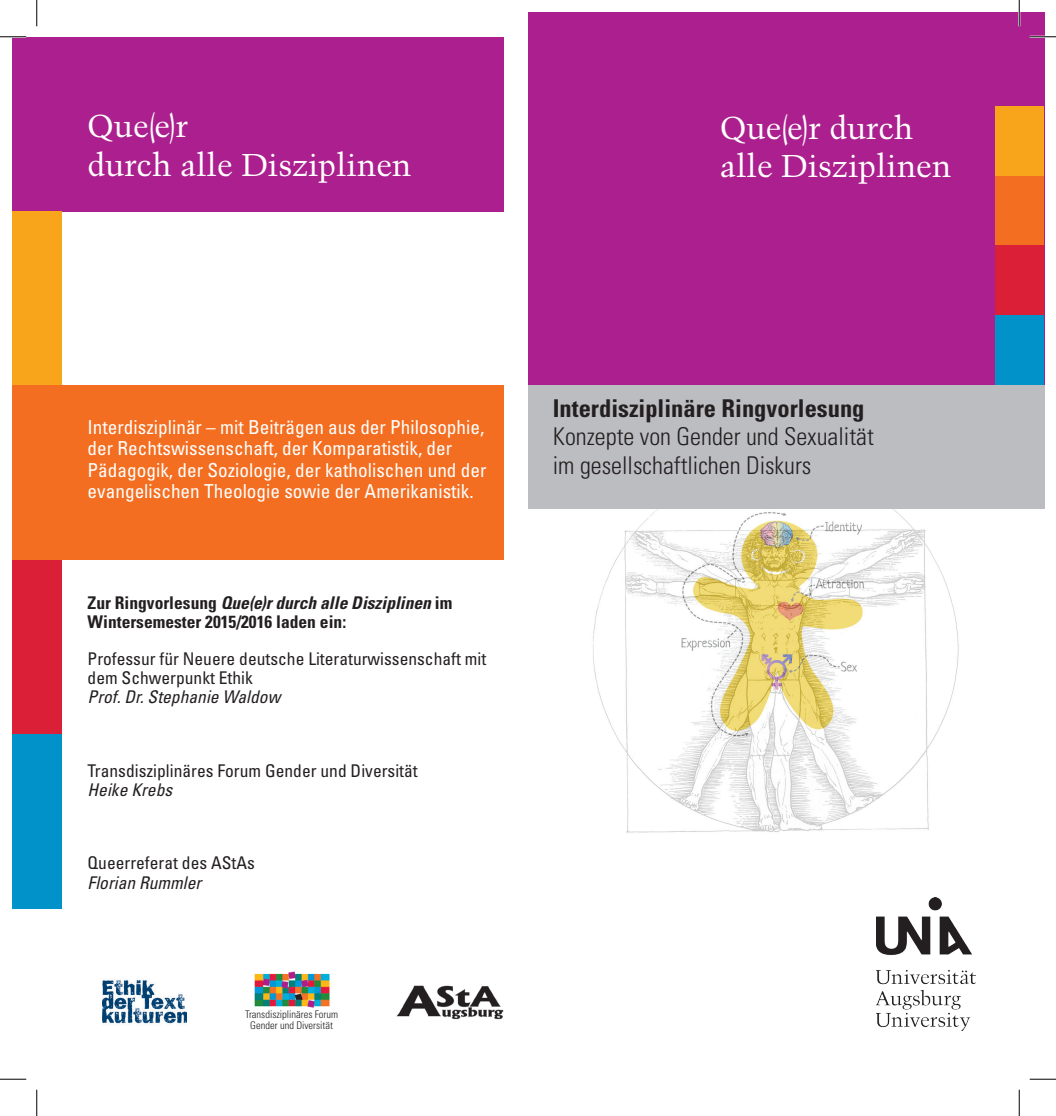
<style>
.page{position:relative;width:1056px;height:1116px;background:#fff}
.page>*{position:absolute;margin:0;border:0;box-sizing:border-box;transform-origin:0 0}
.t1{font:31.5px/38.5px "Trump Mediaeval LT Std";color:#fff}
.t2{font:300 condensed 24.5px/29.4px "Univers LT Std";color:#231f20}
.t3{font:700 condensed 24.5px "Univers LT Std";color:#231f20}
.t4{font:condensed 19.25px/21.2px "Univers LT Std";color:#fff}
.t5{font:condensed 17.5px/19.2px "Univers LT Std";color:#231f20}
.t6{font:700 condensed 17.5px/19.2px "Univers LT Std";color:#231f20}
.t7{font:italic condensed 17.5px "Univers LT Std";color:#231f20}
.t8{font:300 condensed 10.5px/11.5px "Univers LT Std";color:#231f20;text-align:center}
.s1{font-style:italic}
</style>
<div class="page">
<img style="left:559px;top:508px;width:416px;height:325px">
<div style="left:528px;top:384px;width:516px;height:124px;background:#bcbdc0"></div>
<div style="left:528px;top:12px;width:516px;height:372px;background:#ab208e"></div>
<img style="left:876px;top:897px;width:99px;height:132px">
<div style="left:12px;top:37px;width:491px;height:174px;background:#ab208e"></div>
<div style="left:12px;top:211px;width:50px;height:174px;background:#f9a51b"></div>
<div style="left:12px;top:385px;width:491px;height:175px;background:#f36e21"></div>
<div style="left:12px;top:560px;width:50px;height:174px;background:#da1f37"></div>
<div style="left:12px;top:734px;width:50px;height:175px;background:#0092c8"></div>
<div style="left:995px;top:106px;width:49px;height:70px;background:#f9a51b"></div>
<div style="left:995px;top:176px;width:49px;height:69px;background:#f36e21"></div>
<div style="left:995px;top:245px;width:49px;height:70px;background:#da1f37"></div>
<div style="left:995px;top:315px;width:49px;height:69px;background:#0092c8"></div>
<img style="left:103px;top:980px;width:84px;height:44px">
<img style="left:396px;top:985px;width:107px;height:35px">
<img style="left:254px;top:971px;width:75px;height:37px">
<hr style="left:0;top:36px;width:26px;height:2px;background:#fff">
<hr style="left:1029px;top:36px;width:26px;height:2px;background:#fff">
<hr style="left:1018px;top:0;width:2px;height:26px;background:#fff">
<svg style="left:0;top:36px;width:26px;height:1px"></svg>
<svg style="left:1029px;top:36px;width:26px;height:1px"></svg>
<svg style="left:0;top:1078px;width:26px;height:1px"></svg>
<svg style="left:1029px;top:1078px;width:26px;height:1px"></svg>
<svg style="left:36px;top:0;width:1px;height:26px"></svg>
<svg style="left:36px;top:1089px;width:1px;height:26px"></svg>
<svg style="left:1019px;top:0;width:1px;height:26px"></svg>
<svg style="left:1019px;top:1089px;width:1px;height:26px"></svg>
<h1 class="t1" style="left:88px;top:107px;width:325px">Que(e)r<br>durch alle Disziplinen</h1>
<h1 class="t1" style="left:720px;top:108px;width:232px">Que(e)r durch alle Disziplinen</h1>
<p class="t4" style="left:88px;top:416px;width:400px">Interdisziplinär – mit Beiträgen aus der Philosophie, der Rechtswissenschaft, der Komparatistik, der Pädagogik, der Soziologie, der katholischen und der evangelischen Theologie sowie der Amerikanistik.</p>
<p class="t6" style="left:88px;top:592px;width:366px">Zur Ringvorlesung <span class="s1">Que(e)r durch alle Disziplinen</span> im<br>Wintersemester 2015/2016 laden ein:</p>
<p class="t5" style="left:88px;top:648px;width:400px">Professur für Neuere deutsche Literaturwissenschaft mit dem Schwerpunkt Ethik</p>
<p class="t7" style="left:88px;top:685px;width:194px">Prof. Dr. Stephanie Waldow</p>
<p class="t5" style="left:88px;top:760px;width:332px">Transdisziplinäres Forum Gender und Diversität</p>
<p class="t7" style="left:88px;top:778px;width:86px">Heike Krebs</p>
<p class="t5" style="left:88px;top:853px;width:169px">Queerreferat des AStAs</p>
<p class="t7" style="left:88px;top:871px;width:115px">Florian Rummler</p>
<p class="t8" style="left:245px;top:1007px;width:95px">Transdisziplinäres Forum<br>Gender und Diversität</p>
<p class="t3" style="left:553px;top:393px;width:313px">Interdisziplinäre Ringvorlesung</p>
<p class="t2" style="left:553px;top:421px;width:323px">Konzepte von Gender und Sexualität im gesellschaftlichen Diskurs</p>
</div>
